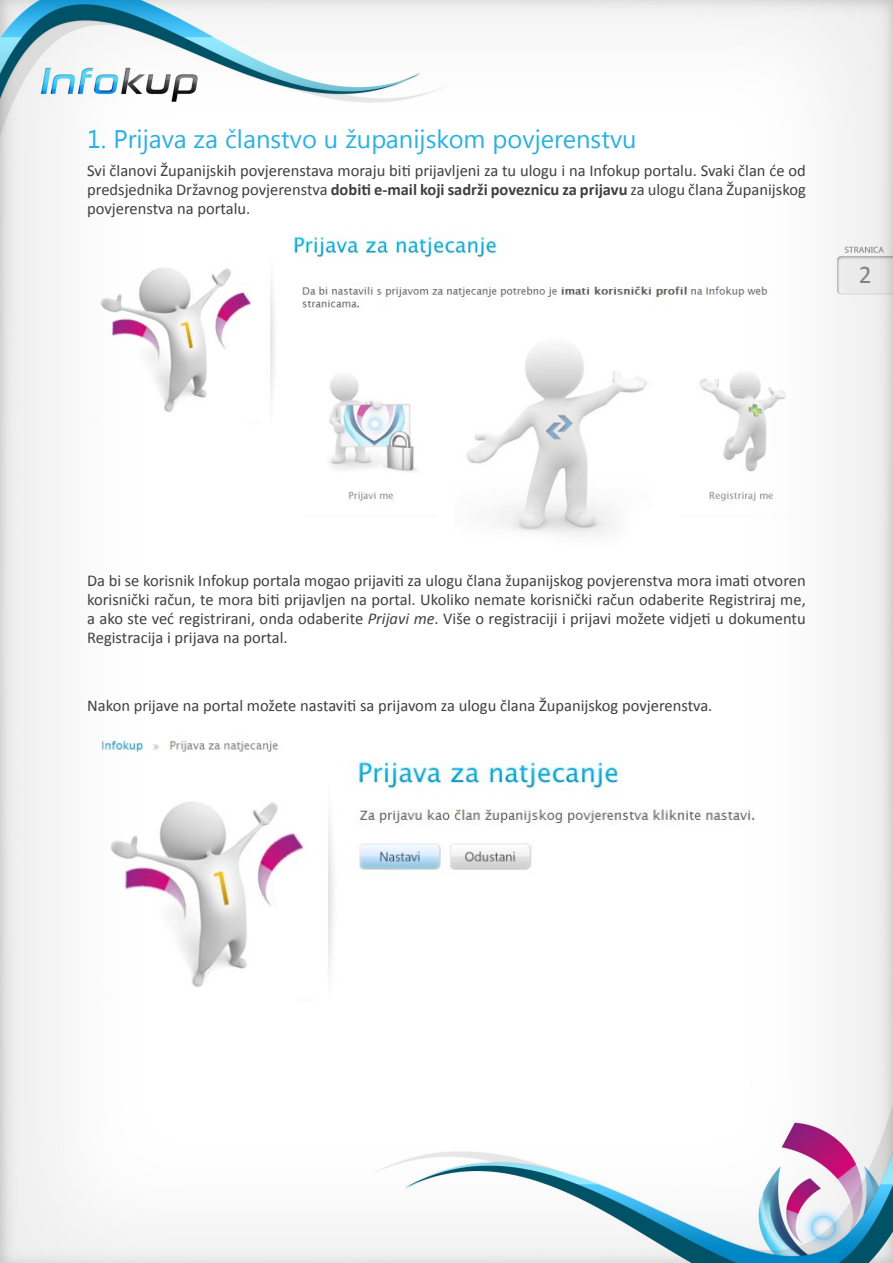
<style>
.page{position:relative;width:893px;height:1263px;background:#fff}
.page>*{position:absolute;margin:0;border:0;box-sizing:border-box;transform-origin:0 0}
.t1{font:25.5px "Segoe UI";color:#2cb0e1}
.t2{font:25.5px "Calibri";color:#838383}
.t3{font:16.5px/19px "Calibri";color:#404040;text-align:justify}
.s1{font-weight:700}
.s2{font-style:italic}
</style>
<div class="page">
<img style="left:0;top:0;width:893px;height:1263px">
<img style="left:87px;top:231px;width:720px;height:321px">
<img style="left:87px;top:728px;width:720px;height:291px">
<h1 class="t1" style="left:87px;top:122px;width:551px">1. Prijava za članstvo u županijskom povjerenstvu</h1>
<p class="t3" style="left:87px;top:161px;width:720px">Svi članovi Županijskih povjerenstava moraju biti prijavljeni za tu ulogu i na Infokup portalu. Svaki član će od predsjednika Državnog povjerenstva <span class="s1">dobiti e-mail koji sadrži poveznicu za prijavu</span> za ulogu člana Županijskog povjerenstva na portalu.</p>
<h1 class="t2" style="left:859px;top:259px;width:14px">2</h1>
<p class="t3" style="left:87px;top:571px;width:720px">Da bi se korisnik Infokup portala mogao prijaviti za ulogu člana županijskog povjerenstva mora imati otvoren korisnički račun, te mora biti prijavljen na portal. Ukoliko nemate korisnički račun odaberite Registriraj me, a ako ste već registrirani, onda odaberite <span class="s2">Prijavi me</span>. Više o registraciji i prijavi možete vidjeti u dokumentu Registracija i prijava na portal.</p>
<p class="t3" style="left:87px;top:695px;width:627px">Nakon prijave na portal možete nastaviti sa prijavom za ulogu člana Županijskog povjerenstva.</p>
</div>
